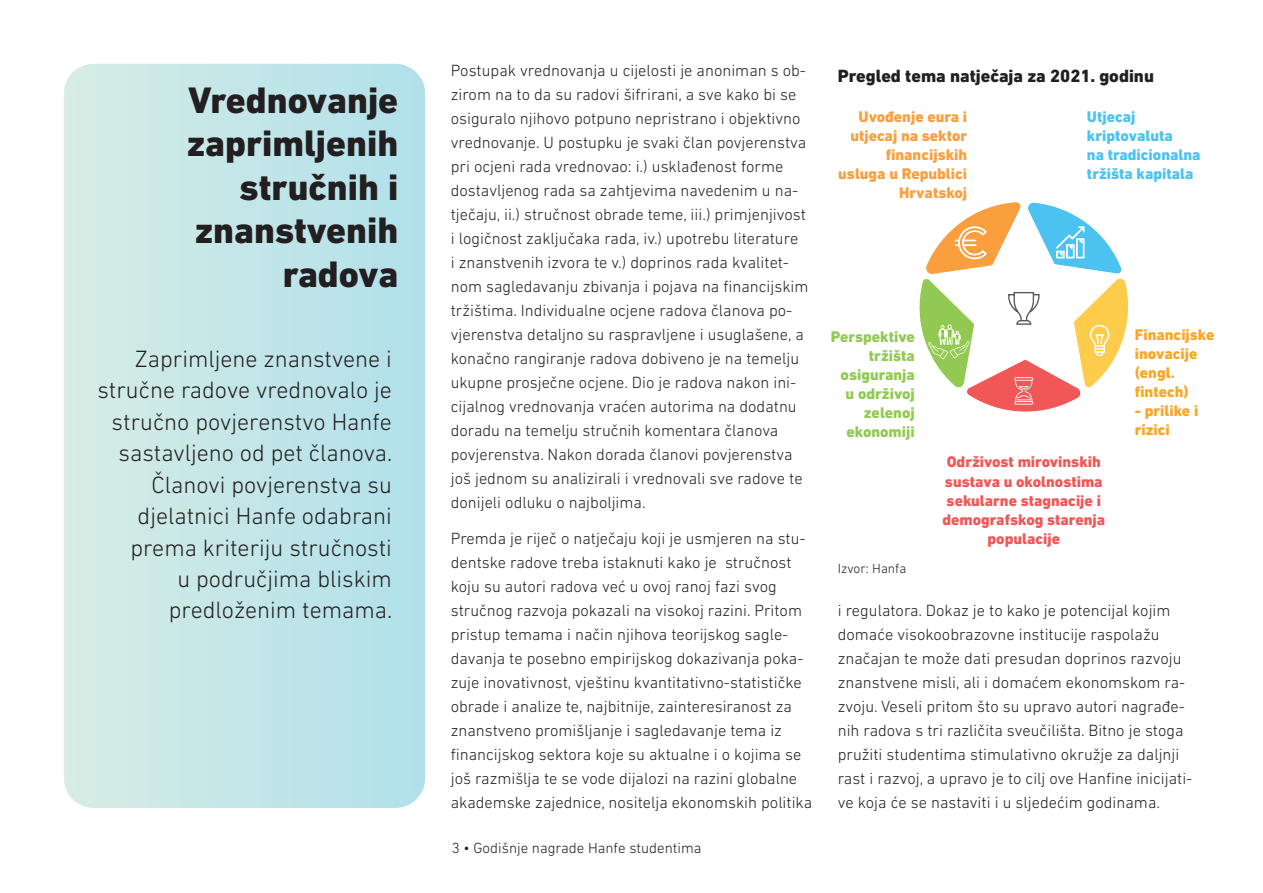
<style>
.page{position:relative;width:1263px;height:893px;background:#fff}
.page>*{position:absolute;margin:0;border:0;box-sizing:border-box;transform-origin:0 0}
.t1{font:800 37.5px/43.5px "DIN Next LT Pro";color:#231f20;text-align:right}
.t2{font:300 24px/31.5px "DIN Next LT Pro";color:#231f20;text-align:right}
.t3{font:800 18px "DIN Next LT Pro";color:#231f20}
.t4{font:300 16.5px/24px "DIN Next LT Pro";color:#231f20}
.t5{font:800 15.75px/19px "DIN Next LT Pro";color:#f05756;text-align:center}
.t6{font:800 15.75px/19px "DIN Next LT Pro";color:#f99f3e;text-align:right}
.t7{font:800 15.75px/19px "DIN Next LT Pro";color:#92c953;text-align:right}
.t8{font:800 15.75px/19px "DIN Next LT Pro";color:#4bc2ef}
.t9{font:800 15.75px/19px "DIN Next LT Pro";color:#f9a625}
.t10{font:300 15px "DIN Next LT Pro";color:#231f20}
.t11{font:300 13.5px "DIN Next LT Pro";color:#231f20}
</style>
<div class="page">
<svg style="left:64px;top:64px;width:361px;height:744px;background:#c3e6e7"></svg>
<svg style="left:919px;top:202px;width:210px;height:210px"></svg>
<h1 class="t1" style="left:187px;top:78px;width:213px">Vrednovanje zaprimljenih stručnih i znanstvenih radova</h1>
<h2 class="t2" style="left:97px;top:342px;width:297px">Zaprimljene znanstvene i stručne radove vrednovalo je stručno povjerenstvo Hanfe sastavljeno od pet članova.<br>Članovi povjerenstva su djelatnici Hanfe odabrani prema kriteriju stručnosti<br>u područjima bliskim predloženim temama.</h2>
<p class="t4" style="left:451px;top:58px;width:359px">Postupak vrednovanja u cijelosti je anoniman s ob&shy;zirom na to da su radovi šifrirani, a sve kako bi se osiguralo njihovo potpuno nepristrano i objektivno vrednovanje. U postupku je svaki član povjerenstva pri ocjeni rada vrednovao: i.) usklađenost forme dostavljenog rada sa zahtjevima navedenim u na&shy;tječaju, ii.) stručnost obrade teme, iii.) primjenjivost i logičnost zaključaka rada, iv.) upotrebu literature<br>i znanstvenih izvora te v.) doprinos rada kvalitet&shy;nom sagledavanju zbivanja i pojava na financijskim tržištima. Individualne ocjene radova članova po&shy;vjerenstva detaljno su raspravljene i usuglašene, a konačno rangiranje radova dobiveno je na temelju ukupne prosječne ocjene. Dio je radova nakon ini&shy;cijalnog vrednovanja vraćen autorima na dodatnu doradu na temelju stručnih komentara članova povjerenstva. Nakon dorada članovi povjerenstva još jednom su analizirali i vrednovali sve radove te donijeli odluku o najboljima.</p>
<p class="t4" style="left:451px;top:527px;width:363px">Premda je riječ o natječaju koji je usmjeren na stu&shy;dentske radove treba istaknuti kako je stručnost koju su autori radova već u ovoj ranoj fazi svog stručnog razvoja pokazali na visokoj razini. Pritom pristup temama i način njihova teorijskog sagle&shy;davanja te posebno empirijskog dokazivanja poka&shy;zuje inovativnost, vještinu kvantitativno-statističke obrade i analize te, najbitnije, zainteresiranost za znanstveno promišljanje i sagledavanje tema iz financijskog sektora koje su aktualne i o kojima se još razmišlja te se vode dijalozi na razini globalne akademske zajednice, nositelja ekonomskih politika</p>
<p class="t10" style="left:452px;top:839px;width:251px">3 • Godišnje nagrade Hanfe studentima</p>
<p class="t3" style="left:838px;top:65px;width:318px">Pregled tema natječaja za 2021. godinu</p>
<p class="t6" style="left:838px;top:107px;width:130px">Uvođenje eura i utjecaj na sektor financijskih usluga u Republici<br>Hrvatskoj</p>
<p class="t7" style="left:831px;top:327px;width:85px">Perspektive tržišta osiguranja u održivoj zelenoj ekonomiji</p>
<p class="t8" style="left:1087px;top:107px;width:115px">Utjecaj kriptovaluta<br>na tradicionalna tržišta kapitala</p>
<p class="t9" style="left:1135px;top:325px;width:81px">Financijske inovacije (engl. fintech)</p>
<p class="t9" style="left:1135px;top:401px;width:65px">- prilike i rizici</p>
<p class="t11" style="left:838px;top:560px;width:70px">Izvor: Hanfa</p>
<p class="t5" style="left:942px;top:453px;width:164px">Održivost mirovinskih sustava u okolnostima sekularne stagnacije i demografskog starenja populacije</p>
<p class="t4" style="left:838px;top:598px;width:356px">i regulatora. Dokaz je to kako je potencijal kojim domaće visokoobrazovne institucije raspolažu značajan te može dati presudan doprinos razvoju znanstvene misli, ali i domaćem ekonomskom ra&shy;zvoju. Veseli pritom što su upravo autori nagrađe&shy;nih radova s tri različita sveučilišta. Bitno je stoga pružiti studentima stimulativno okružje za daljnji rast i razvoj, a upravo je to cilj ove Hanfine inicijati&shy;ve koja će se nastaviti i u sljedećim godinama.</p>
</div>
